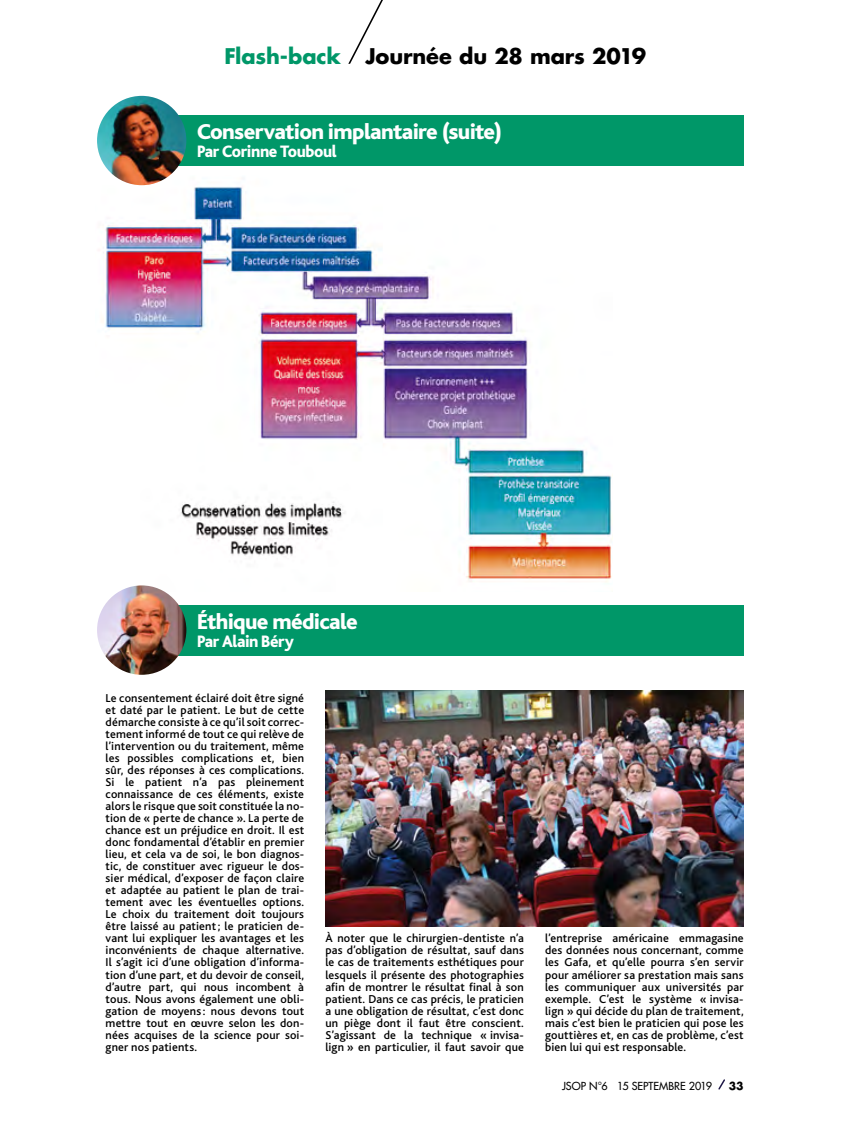
<style>
.page{position:relative;width:850px;height:1136px;background:#fff}
.page>*{position:absolute;margin:0;border:0;box-sizing:border-box;transform-origin:0 0}
.t1{font:800 22.5px "Bliss";letter-spacing:-.03em;color:#fff}
.t2{font:700 21px "Futura Std";letter-spacing:-.005em;color:#000}
.t3{font:700 21px "Futura Std";letter-spacing:-.005em;color:#009768}
.t4{font:800 17.4px "Bliss";letter-spacing:-.03em;color:#fff;scale:.95 1}
.t5{font:500 12px/12px "Bliss";letter-spacing:.015em;color:#000;text-align:justify}
.t6{font:500 10.8px "Futura Std";color:#000}
.t7{font:700 10.8px "Futura Std";color:#000}
</style>
<div class="page">
<img style="left:101px;top:175px;width:511px;height:407px">
<svg style="left:348px;top:0;width:35px;height:64px"></svg>
<div style="left:176px;top:115px;width:567px;height:51px;background:#009768"></div>
<img style="left:97px;top:96px;width:89px;height:89px;border-radius:45px">
<img style="left:325px;top:690px;width:418px;height:235px">
<div style="left:176px;top:604px;width:567px;height:51px;background:#009768"></div>
<img style="left:97px;top:585px;width:89px;height:89px;border-radius:45px">
<svg style="left:718px;top:1079px;width:7px;height:11px"></svg>
<h2 class="t3" style="left:224px;top:42px;width:118px">Flash-back</h2>
<h2 class="t2" style="left:365px;top:42px;width:282px">Journée du 28 mars 2019</h2>
<h1 class="t1" style="left:197px;top:120px;width:306px">Conservation implantaire (suite)</h1>
<h3 class="t4" style="left:197px;top:143px;width:149px">Par Corinne Touboul</h3>
<h1 class="t1" style="left:197px;top:610px;width:162px">Éthique médicale</h1>
<h3 class="t4" style="left:197px;top:632px;width:103px">Par Alain Béry</h3>
<p class="t5" style="left:106px;top:692px;width:200px">Le consentement éclairé doit être signé et daté par le patient. Le but de cette démarche consiste à ce qu’il soit correc&shy;tement informé de tout ce qui relève de l’intervention ou du traitement, même les possibles complications et, bien sûr, des réponses à ces complications.<br>Si le patient n’a pas pleinement connaissance de ces éléments, existe alors le risque que soit constituée la no&shy;tion de « perte de chance ». La perte de chance est un préjudice en droit. Il est donc fondamental d’établir en premier lieu, et cela va de soi, le bon diagnos&shy;tic, de constituer avec rigueur le dos&shy;sier médical, d’exposer de façon claire et adaptée au patient le plan de trai&shy;tement avec les éventuelles options.<br>Le choix du traitement doit toujours être laissé au patient; le praticien de&shy;vant lui expliquer les avantages et les inconvénients de chaque alternative.<br>Il s’agit ici d’une obligation d’informa&shy;tion d’une part, et du devoir de conseil, d’autre part, qui nous incombent à tous. Nous avons également une obli&shy;gation de moyens : nous devons tout mettre tout en œuvre selon les don&shy;nées acquises de la science pour soi&shy;gner nos patients.</p>
<p class="t5" style="left:325px;top:932px;width:200px">À noter que le chirurgien-dentiste n’a pas d’obligation de résultat, sauf dans le cas de traitements esthétiques pour lesquels il présente des photographies afin de montrer le résultat final à son patient. Dans ce cas précis, le praticien a une obligation de résultat, c’est donc un piège dont il faut être conscient.<br>S’agissant de la technique « invisa&shy;lign » en particulier, il faut savoir que</p>
<p class="t5" style="left:545px;top:932px;width:200px">l’entreprise américaine emmagasine des données nous concernant, comme les Gafa, et qu’elle pourra s’en servir pour améliorer sa prestation mais sans les communiquer aux universités par exemple. C’est le système « invisa&shy;lign » qui décide du plan de traitement, mais c’est bien le praticien qui pose les gouttières et, en cas de problème, c’est bien lui qui est responsable.</p>
<p class="t6" style="left:562px;top:1078px;width:152px">JSOP N°6 15 SEPTEMBRE 2019</p>
<p class="t7" style="left:729px;top:1078px;width:16px">33</p>
</div>
